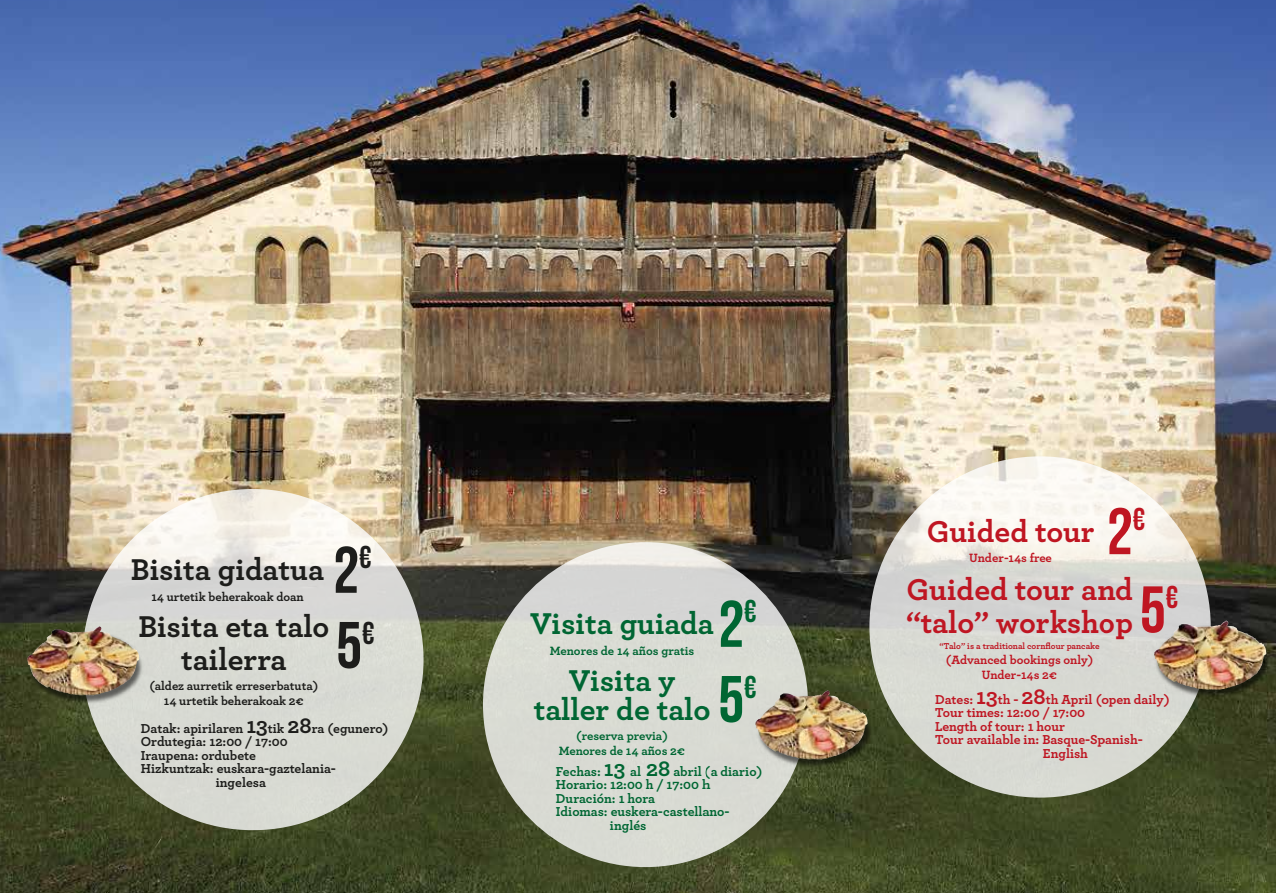
<style>
.page{position:relative;width:1276px;height:893px;background:#fff}
.page>*{position:absolute;margin:0;border:0;box-sizing:border-box;transform-origin:0 0}
.t1{font:700 65.7px "Bebas Neue";color:#1d1d1b}
.t2{font:700 65.7px "Bebas Neue";color:#063}
.t3{font:700 65.7px "Bebas Neue";color:#bf1622}
.t4{font:700 31.5px/33px "Archer Pro";color:#bf1622}
.t5{font:700 31.5px/33px "Archer Pro";color:#1d1d1b}
.t6{font:700 31.5px "Archer Pro";color:#063}
.t7{font:700 31.5px "Bebas Neue";color:#063}
.t8{font:700 13.65px "Archer Pro";color:#1d1d1b}
.t9{font:700 13.65px "Archer Pro";color:#bf1622}
.t10{font:700 13.65px "Archer Pro";color:#063}
.t11{font:700 12.6px/15.1px "Archer Pro";color:#1d1d1b;text-align:center}
.t12{font:700 12.6px/15.1px "Archer Pro";color:#063;text-align:center}
.t13{font:700 12.6px/15.1px "Archer Pro";color:#bf1622;text-align:center}
.t14{font:700 9px "Archer Pro";letter-spacing:-.005em;color:#bf1622}
.s1{font-family:"Bebas Neue"}
.s2{font-size:22.65px}
</style>
<div class="page">
<img style="left:0;top:0;width:1276px;height:893px">
<svg style="left:82px;top:489px;width:341px;height:341px;background:#deded8"></svg>
<div style="left:483px;top:542px;width:325px;height:325px;background:#d9dad3;border-radius:50%"></div>
<svg style="left:869px;top:456px;width:341px;height:342px;fill:#d8dad3"></svg>
<img style="left:1104px;top:574px;width:172px;height:174px">
<img style="left:1154px;top:621px;width:71px;height:39px">
<img style="left:758px;top:643px;width:164px;height:175px">
<img style="left:755px;top:691px;width:72px;height:38px">
<img style="left:0;top:579px;width:194px;height:175px">
<img style="left:27px;top:627px;width:71px;height:38px">
<h2 class="t5" style="left:131px;top:551px;width:195px">Bisita gidatua</h2>
<p class="t11" style="left:151px;top:588px;width:154px">14 urtetik beherakoak doan</p>
<h1 class="t1" style="left:333px;top:534px;width:40px">2<sup>€</sup></h1>
<h2 class="t5" style="left:181px;top:608px;width:195px;text-indent:-43px">Bisita eta talo <span class="s1">€ </span>tailerra</h2>
<p class="t11" style="left:149px;top:677px;width:170px">(aldez aurretik erreserbatuta)<br>14 urtetik beherakoak 2€</p>
<h1 class="t1" style="left:336px;top:609px;width:28px">5</h1>
<p class="t8" style="left:141px;top:718px;width:249px">Datak: apirilaren <span class="s2">13</span>tik <span class="s2">28</span>ra (egunero)</p>
<p class="t8" style="left:141px;top:731px;width:148px">Ordutegia: 12:00 / 17:00</p>
<p class="t8" style="left:141px;top:745px;width:117px">Iraupena: ordubete</p>
<p class="t8" style="left:141px;top:758px;width:197px">Hizkuntzak: euskara-gaztelania-</p>
<p class="t8" style="left:216px;top:771px;width:52px">ingelesa</p>
<h1 class="t2" style="left:718px;top:588px;width:40px">2<sup>€</sup></h1>
<h2 class="t6" style="left:530px;top:599px;width:185px">Visita guiada</h2>
<p class="t12" style="left:550px;top:642px;width:146px">Menores de 14 años gratis</p>
<h2 class="t6" style="left:569px;top:655px;width:108px">Visita y</h2>
<h2 class="t7" style="left:744px;top:669px;width:14px">€</h2>
<h2 class="t6" style="left:534px;top:685px;width:178px">taller de talo</h2>
<p class="t12" style="left:559px;top:728px;width:128px">(reserva previa)<br>Menores de 14 años 2€</p>
<h1 class="t2" style="left:718px;top:663px;width:28px">5</h1>
<p class="t10" style="left:556px;top:761px;width:208px">Fechas: <span class="s2">13</span> al <span class="s2">28</span> abril (a diario)</p>
<p class="t10" style="left:556px;top:774px;width:155px">Horario: 12:00 h / 17:00 h</p>
<p class="t10" style="left:556px;top:788px;width:101px">Duración: 1 hora</p>
<p class="t10" style="left:556px;top:801px;width:175px">Idiomas: euskera-castellano-</p>
<p class="t10" style="left:610px;top:815px;width:38px">inglés</p>
<h2 class="t4" style="left:926px;top:513px;width:169px">Guided tour</h2>
<p class="t13" style="left:969px;top:549px;width:84px">Under-14s free</p>
<h1 class="t3" style="left:1106px;top:495px;width:40px">2<sup>€</sup></h1>
<h2 class="t4" style="left:906px;top:571px;width:274px">Guided tour and <span class="s1">€ </span>“talo” workshop</h2>
<p class="t14" style="left:939px;top:638px;width:161px">“Talo” is a traditional cornflour pancake</p>
<p class="t13" style="left:946px;top:651px;width:149px">(Advanced bookings only)<br>Under-14s 2€</p>
<h1 class="t3" style="left:1139px;top:574px;width:28px">5</h1>
<p class="t9" style="left:935px;top:688px;width:236px">Dates: <span class="s2">13</span>th - <span class="s2">28</span>th April (open daily)</p>
<p class="t9" style="left:935px;top:702px;width:152px">Tour times: 12:00 / 17:00</p>
<p class="t9" style="left:935px;top:715px;width:131px">Length of tour: 1 hour</p>
<p class="t9" style="left:935px;top:729px;width:209px">Tour available in: Basque-Spanish-</p>
<p class="t9" style="left:1043px;top:742px;width:47px">English</p>
</div>
